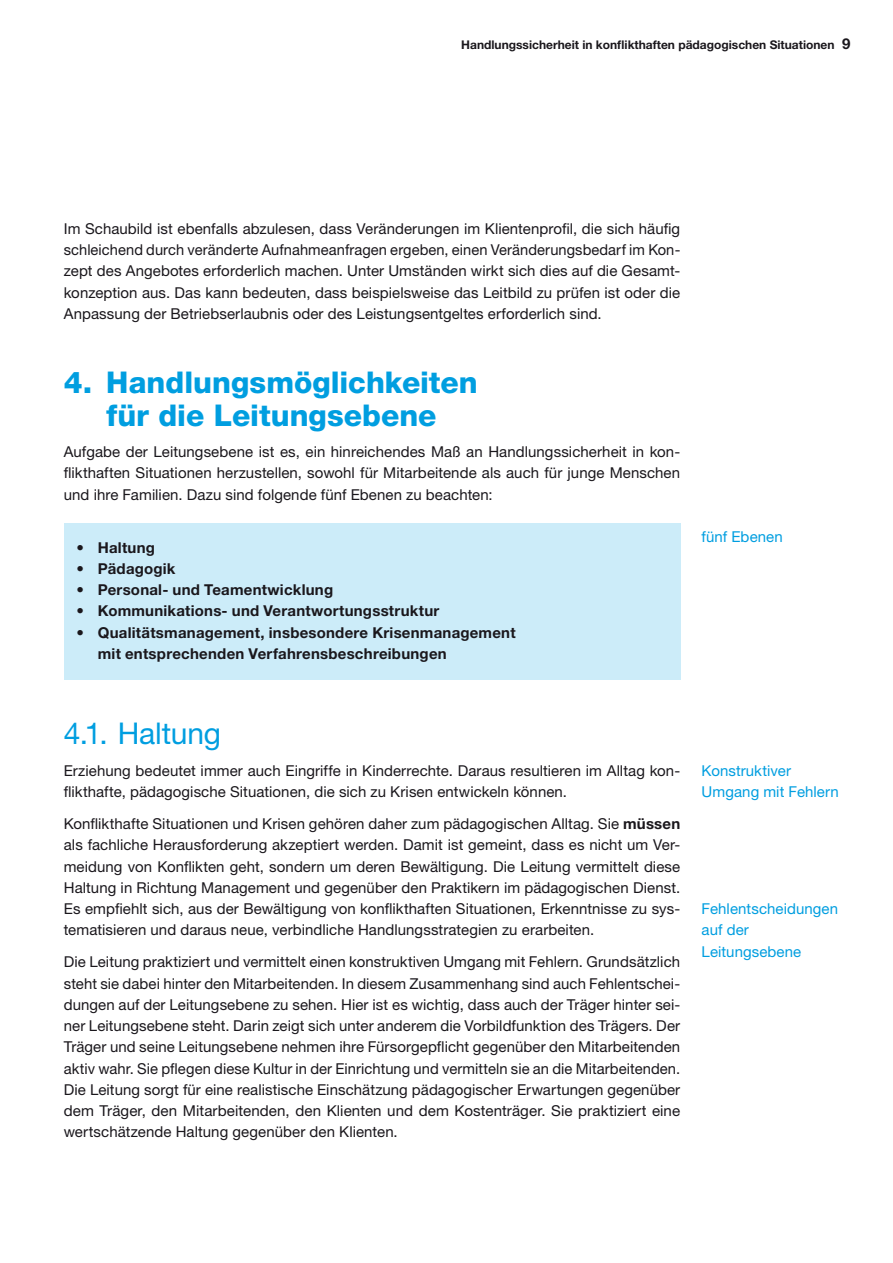
<style>
.page{position:relative;width:893px;height:1263px;background:#fff}
.page>*{position:absolute;margin:0;border:0;box-sizing:border-box;transform-origin:0 0}
.t1{font:800 30px/33px "Helvetica Neue LT Std";color:#009ee0;text-align:center}
.t2{font:30px "Helvetica Neue LT Std";letter-spacing:-.005em;color:#009ee0}
.t3{font:15px/21.3px "Helvetica Neue LT Std";letter-spacing:.005em;color:#1a171c;text-align:justify}
.t4{font:700 15px/21.3px "Helvetica Neue LT Std";letter-spacing:.015em;color:#1a171c}
.t5{font:15px/21.3px "Helvetica Neue LT Std";letter-spacing:.005em;color:#009ee0}
.t6{font:700 12px "Helvetica Neue LT Std";color:#1a171c}
.s1{font-size:15px}
.s2{font-weight:700}
</style>
<div class="page">
<div style="left:64px;top:523px;width:616px;height:157px;background:#ccecf9"></div>
<p class="t6" style="left:461px;top:37px;width:391px">Handlungssicherheit in konflikthaften pädagogischen Situationen <span class="s1">9</span></p>
<p class="t3" style="left:64px;top:218px;width:618px">Im Schaubild ist ebenfalls abzulesen, dass Veränderungen im Klientenprofil, die sich häufig schleichend durch veränderte Aufnahmeanfragen ergeben, einen Veränderungsbedarf im Kon&shy;zept des Angebotes erforderlich machen. Unter Umständen wirkt sich dies auf die Gesamt&shy;konzeption aus. Das kann bedeuten, dass beispielsweise das Leitbild zu prüfen ist oder die Anpassung der Betriebserlaubnis oder des Leistungsentgeltes erforderlich sind.</p>
<h1 class="t1" style="left:64px;top:366px;width:415px">4. Handlungsmöglichkeiten für die Leitungsebene</h1>
<p class="t3" style="left:64px;top:441px;width:618px">Aufgabe der Leitungsebene ist es, ein hinreichendes Maß an Handlungssicherheit in kon&shy;flikthaften Situationen herzustellen, sowohl für Mitarbeitende als auch für junge Menschen und ihre Familien. Dazu sind folgende fünf Ebenen zu beachten:</p>
<p class="t4" style="left:77px;top:536px;width:80px">• Haltung</p>
<p class="t4" style="left:77px;top:558px;width:100px">• Pädagogik</p>
<p class="t4" style="left:77px;top:579px;width:258px">• Personal- und Teamentwicklung</p>
<p class="t4" style="left:77px;top:600px;width:364px">• Kommunikations- und Verantwortungsstruktur</p>
<p class="t4" style="left:98px;top:621px;width:419px;text-indent:-21px">• Qualitätsmanagement, insbesondere Krisenmanagement mit entsprechenden Verfahrensbeschreibungen</p>
<p class="t5" style="left:702px;top:526px;width:83px">fünf Ebenen</p>
<h1 class="t2" style="left:64px;top:715px;width:159px">4.1. Haltung</h1>
<p class="t3" style="left:64px;top:760px;width:618px">Erziehung bedeutet immer auch Eingriffe in Kinderrechte. Daraus resultieren im Alltag kon&shy;flikthafte, pädagogische Situationen, die sich zu Krisen entwickeln können.</p>
<p class="t3" style="left:64px;top:813px;width:618px">Konflikthafte Situationen und Krisen gehören daher zum pädagogischen Alltag. Sie <span class="s2">müssen </span>als fachliche Herausforderung akzeptiert werden. Damit ist gemeint, dass es nicht um Ver&shy;meidung von Konflikten geht, sondern um deren Bewältigung. Die Leitung vermittelt diese Haltung in Richtung Management und gegenüber den Praktikern im pädagogischen Dienst.<br>Es empfiehlt sich, aus der Bewältigung von konflikthaften Situationen, Erkenntnisse zu sys&shy;tematisieren und daraus neue, verbindliche Handlungsstrategien zu erarbeiten.</p>
<p class="t3" style="left:64px;top:951px;width:618px">Die Leitung praktiziert und vermittelt einen konstruktiven Umgang mit Fehlern. Grundsätzlich steht sie dabei hinter den Mitarbeitenden. In diesem Zusammenhang sind auch Fehlentschei&shy;dungen auf der Leitungsebene zu sehen. Hier ist es wichtig, dass auch der Träger hinter sei&shy;ner Leitungsebene steht. Darin zeigt sich unter anderem die Vorbildfunktion des Trägers. Der Träger und seine Leitungsebene nehmen ihre Fürsorgepflicht gegenüber den Mitarbeitenden aktiv wahr. Sie pflegen diese Kultur in der Einrichtung und vermitteln sie an die Mitarbeitenden.<br>Die Leitung sorgt für eine realistische Einschätzung pädagogischer Erwartungen gegenüber dem Träger, den Mitarbeitenden, den Klienten und dem Kostenträger. Sie praktiziert eine wertschätzende Haltung gegenüber den Klienten.</p>
<p class="t5" style="left:702px;top:760px;width:139px">Konstruktiver<br>Umgang mit Fehlern</p>
<p class="t5" style="left:702px;top:898px;width:138px">Fehlentscheidungen auf der<br>Leitungsebene</p>
</div>
